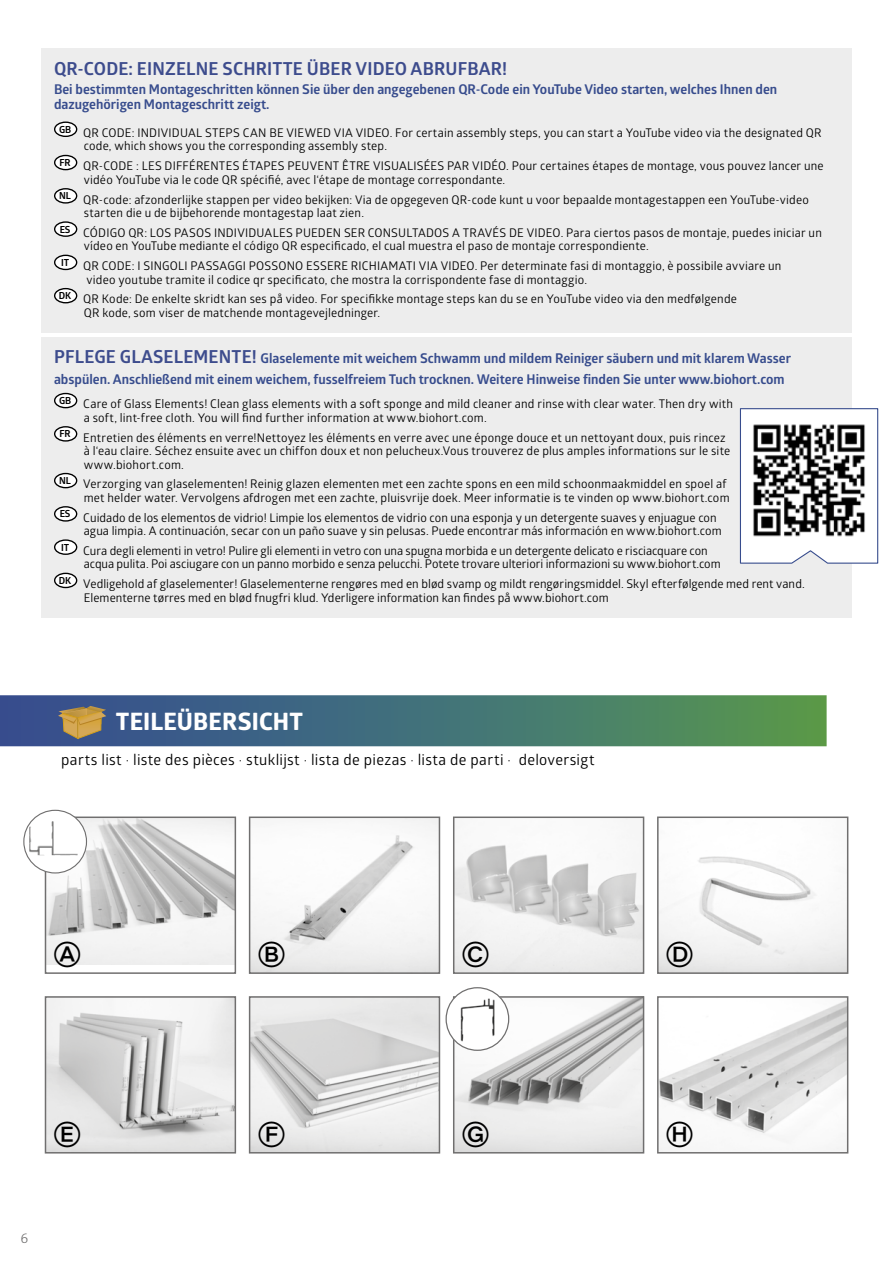
<style>
.page{position:relative;width:893px;height:1263px;background:#fff}
.page>*{position:absolute;margin:0;border:0;box-sizing:border-box;transform-origin:0 0}
.t1{font:30px "Bundesbahn Pi 3";color:#000}
.t2{font:800 24px "Glober";letter-spacing:.005em;color:#fff}
.t3{font:700 18px "Glober";letter-spacing:.01em;color:#3d4c8d}
.t4{font:15px "Glober";letter-spacing:.02em;color:#000}
.t5{font:700 13.5px/15px "Glober";color:#374c8d}
.t6{font:300 13.5px "The Sans";color:#706f6f}
.t7{font:12px/13.5px "Glober";letter-spacing:.015em;color:#000}
.t8{font:12px/13.5px "Glober";letter-spacing:-.005em;color:#000}
.s1{font-size:18px;color:#3d4c8d}
</style>
<div class="page">
<img style="left:48px;top:819px;width:185px;height:146px">
<div style="left:45px;top:816px;width:191px;height:158px;border:2px solid #706f6f"></div>
<img style="left:660px;top:856px;width:185px;height:115px">
<div style="left:657px;top:816px;width:191px;height:158px;border:2px solid #706f6f"></div>
<img style="left:456px;top:999px;width:185px;height:151px">
<div style="left:453px;top:996px;width:191px;height:157px;border:2px solid #706f6f"></div>
<div style="left:24px;top:810px;width:62px;height:63px;background:#fff;border-radius:50%"></div>
<img style="left:29px;top:821px;width:49px;height:34px">
<div style="left:23px;top:810px;width:64px;height:63px;border:1px solid #706f6f;border-radius:50%"></div>
<img style="left:252px;top:819px;width:185px;height:152px">
<div style="left:249px;top:816px;width:191px;height:158px;border:2px solid #706f6f"></div>
<img style="left:456px;top:819px;width:185px;height:152px">
<div style="left:453px;top:816px;width:191px;height:158px;border:2px solid #706f6f"></div>
<img style="left:48px;top:999px;width:185px;height:151px">
<div style="left:45px;top:996px;width:191px;height:157px;border:2px solid #706f6f"></div>
<img style="left:252px;top:999px;width:185px;height:151px">
<div style="left:249px;top:996px;width:191px;height:157px;border:2px solid #706f6f"></div>
<img style="left:446px;top:988px;width:63px;height:62px;border-radius:31px">
<div style="left:445px;top:987px;width:64px;height:64px;border:1px solid #706f6f;border-radius:50%"></div>
<img style="left:660px;top:1001px;width:185px;height:149px">
<div style="left:657px;top:996px;width:191px;height:157px;border:2px solid #706f6f"></div>
<svg style="left:0;top:695px;width:827px;height:51px;background:#487473"></svg>
<div style="left:41px;top:49px;width:811px;height:43px;background:#ededed"></div>
<div style="left:41px;top:71px;width:811px;height:54px;background:#ededed"></div>
<div style="left:41px;top:116px;width:811px;height:50px;background:#ededed"></div>
<div style="left:41px;top:149px;width:811px;height:51px;background:#ededed"></div>
<div style="left:41px;top:182px;width:811px;height:51px;background:#ededed"></div>
<div style="left:41px;top:215px;width:811px;height:51px;background:#ededed"></div>
<div style="left:41px;top:249px;width:811px;height:51px;background:#ededed"></div>
<div style="left:41px;top:282px;width:811px;height:51px;background:#ededed"></div>
<div style="left:41px;top:337px;width:811px;height:65px;background:#ededed"></div>
<div style="left:41px;top:387px;width:811px;height:51px;background:#ededed"></div>
<div style="left:41px;top:420px;width:811px;height:64px;background:#ededed"></div>
<div style="left:41px;top:467px;width:811px;height:51px;background:#ededed"></div>
<div style="left:41px;top:500px;width:811px;height:51px;background:#ededed"></div>
<div style="left:41px;top:533px;width:811px;height:51px;background:#ededed"></div>
<div style="left:41px;top:567px;width:811px;height:51px;background:#ededed"></div>
<div style="left:55px;top:122px;width:22px;height:14px;background:#fff;border-radius:50%"></div>
<div style="left:54px;top:122px;width:23px;height:15px;border:1px solid #000;border-radius:50%"></div>
<div style="left:55px;top:155px;width:22px;height:15px;background:#fff;border-radius:50%"></div>
<div style="left:54px;top:155px;width:23px;height:15px;border:1px solid #000;border-radius:50%"></div>
<svg style="left:55px;top:189px;width:22px;height:14px"></svg>
<div style="left:54px;top:188px;width:23px;height:16px;border:1px solid #000;border-radius:50%"></div>
<svg style="left:55px;top:222px;width:22px;height:14px"></svg>
<div style="left:54px;top:221px;width:23px;height:16px;border:1px solid #000;border-radius:50%"></div>
<div style="left:55px;top:255px;width:22px;height:14px;background:#fff;border-radius:50%"></div>
<div style="left:54px;top:255px;width:23px;height:15px;border:1px solid #000;border-radius:50%"></div>
<div style="left:55px;top:289px;width:22px;height:14px;background:#fff;border-radius:50%"></div>
<div style="left:54px;top:288px;width:23px;height:15px;border:1px solid #000;border-radius:50%"></div>
<div style="left:55px;top:393px;width:22px;height:15px;background:#fff;border-radius:50%"></div>
<div style="left:54px;top:393px;width:23px;height:15px;border:1px solid #000;border-radius:50%"></div>
<div style="left:55px;top:427px;width:22px;height:14px;background:#fff;border-radius:50%"></div>
<div style="left:54px;top:426px;width:23px;height:16px;border:1px solid #000;border-radius:50%"></div>
<div style="left:55px;top:473px;width:22px;height:15px;background:#fff;border-radius:50%"></div>
<div style="left:54px;top:473px;width:23px;height:15px;border:1px solid #000;border-radius:50%"></div>
<svg style="left:55px;top:507px;width:22px;height:14px"></svg>
<div style="left:54px;top:506px;width:23px;height:16px;border:1px solid #000;border-radius:50%"></div>
<svg style="left:55px;top:540px;width:22px;height:14px"></svg>
<div style="left:54px;top:539px;width:23px;height:16px;border:1px solid #000;border-radius:50%"></div>
<div style="left:55px;top:573px;width:22px;height:14px;background:#fff;border-radius:50%"></div>
<div style="left:54px;top:573px;width:23px;height:15px;border:1px solid #000;border-radius:50%"></div>
<svg style="left:739px;top:408px;width:140px;height:156px"></svg>
<h3 class="t3" style="left:54px;top:55px;width:455px">QR-CODE: EINZELNE SCHRITTE ÜBER VIDEO ABRUFBAR!</h3>
<p class="t5" style="left:54px;top:81px;width:725px">Bei bestimmten Montageschritten können Sie über den angegebenen QR-Code ein YouTube Video starten, welches Ihnen den dazugehörigen Montageschritt zeigt.</p>
<p class="t7" style="left:84px;top:125px;width:739px;text-indent:-25px"><sup>GB</sup> QR CODE: INDIVIDUAL STEPS CAN BE VIEWED VIA VIDEO. For certain assembly steps, you can start a YouTube video via the designated QR code, which shows you the corresponding assembly step.</p>
<p class="t7" style="left:84px;top:159px;width:741px;text-indent:-24px"><sup>FR</sup> QR-CODE : LES DIFFÉRENTES ÉTAPES PEUVENT ÊTRE VISUALISÉES PAR VIDÉO. Pour certaines étapes de montage, vous pouvez lancer une vidéo YouTube via le code QR spécifié, avec l‘étape de montage correspondante.</p>
<p class="t7" style="left:84px;top:192px;width:727px;text-indent:-24px"><sup>NL</sup> QR-code: afzonderlijke stappen per video bekijken: Via de opgegeven QR-code kunt u voor bepaalde montagestappen een YouTube-video starten die u de bijbehorende montagestap laat zien.</p>
<p class="t7" style="left:84px;top:225px;width:740px;text-indent:-24px"><sup>ES</sup> CÓDIGO QR: LOS PASOS INDIVIDUALES PUEDEN SER CONSULTADOS A TRAVÉS DE VIDEO. Para ciertos pasos de montaje, puedes iniciar un vídeo en YouTube mediante el código QR especificado, el cual muestra el paso de montaje correspondiente.</p>
<p class="t7" style="left:87px;top:259px;width:696px;text-indent:-25px"><sup>IT</sup> QR CODE: I SINGOLI PASSAGGI POSSONO ESSERE RICHIAMATI VIA VIDEO. Per determinate fasi di montaggio, è possibile avviare un video youtube tramite il codice qr specificato, che mostra la corrispondente fase di montaggio.</p>
<p class="t7" style="left:84px;top:292px;width:655px;text-indent:-25px"><sup>DK</sup> QR Kode: De enkelte skridt kan ses på video. For specifikke montage steps kan du se en YouTube video via den medfølgende<br>QR kode, som viser de matchende montagevejledninger.</p>
<p class="t5" style="left:54px;top:348px;width:739px;line-height:21px"><span class="s1">PFLEGE GLASELEMENTE!</span> Glaselemente mit weichem Schwamm und mildem Reiniger säubern und mit klarem Wasser abspülen. Anschließend mit einem weichem, fusselfreiem Tuch trocknen. Weitere Hinweise finden Sie unter www.biohort.com</p>
<p class="t7" style="left:84px;top:397px;width:651px;text-indent:-25px"><sup>GB</sup> Care of Glass Elements! Clean glass elements with a soft sponge and mild cleaner and rinse with clear water. Then dry with a soft, lint-free cloth. You will find further information at www.biohort.com.</p>
<p class="t7" style="left:84px;top:430px;width:648px;text-indent:-24px"><sup>FR</sup> Entretien des éléments en verre!Nettoyez les éléments en verre avec une éponge douce et un nettoyant doux, puis rincez à l‘eau claire. Séchez ensuite avec un chiffon doux et non pelucheux.Vous trouverez de plus amples informations sur le site www.biohort.com.</p>
<p class="t7" style="left:59px;top:477px;width:672px;text-align:right"><sup>NL</sup> Verzorging van glaselementen! Reinig glazen elementen met een zachte spons en een mild schoonmaakmiddel en spoel af met helder water. Vervolgens afdrogen met een zachte, pluisvrije doek. Meer informatie is te vinden op www.biohort.com</p>
<p class="t7" style="left:84px;top:510px;width:639px;text-indent:-24px"><sup>ES</sup> Cuidado de los elementos de vidrio! Limpie los elementos de vidrio con una esponja y un detergente suaves y enjuague con agua limpia. A continuación, secar con un paño suave y sin pelusas. Puede encontrar más información en www.biohort.com</p>
<p class="t8" style="left:84px;top:543px;width:638px;text-indent:-23px"><sup>IT</sup> Cura degli elementi in vetro! Pulire gli elementi in vetro con una spugna morbida e un detergente delicato e risciacquare con acqua pulita. Poi asciugare con un panno morbido e senza pelucchi. Potete trovare ulteriori informazioni su www.biohort.com</p>
<p class="t7" style="left:84px;top:577px;width:722px;text-indent:-25px"><sup>DK</sup> Vedligehold af glaselementer! Glaselementerne rengøres med en blød svamp og mildt rengøringsmiddel. Skyl efterfølgende med rent vand.<br>Elementerne tørres med en blød fnugfri klud. Yderligere information kan findes på www.biohort.com</p>
<h2 class="t2" style="left:116px;top:703px;width:189px">TEILEÜBERSICHT</h2>
<p class="t4" style="left:61px;top:749px;width:535px">parts list · liste des pièces · stuklijst · lista de piezas · lista de parti · deloversigt</p>
<h1 class="t1" style="left:53px;top:941px;width:30px">A</h1>
<h1 class="t1" style="left:257px;top:941px;width:30px">B</h1>
<h1 class="t1" style="left:461px;top:941px;width:30px">C</h1>
<h1 class="t1" style="left:666px;top:941px;width:30px">D</h1>
<h1 class="t1" style="left:53px;top:1121px;width:30px">E</h1>
<h1 class="t1" style="left:257px;top:1121px;width:30px">F</h1>
<h1 class="t1" style="left:461px;top:1121px;width:30px">G</h1>
<h1 class="t1" style="left:666px;top:1121px;width:30px">H</h1>
<p class="t6" style="left:20px;top:1227px;width:9px">6</p>
</div>
